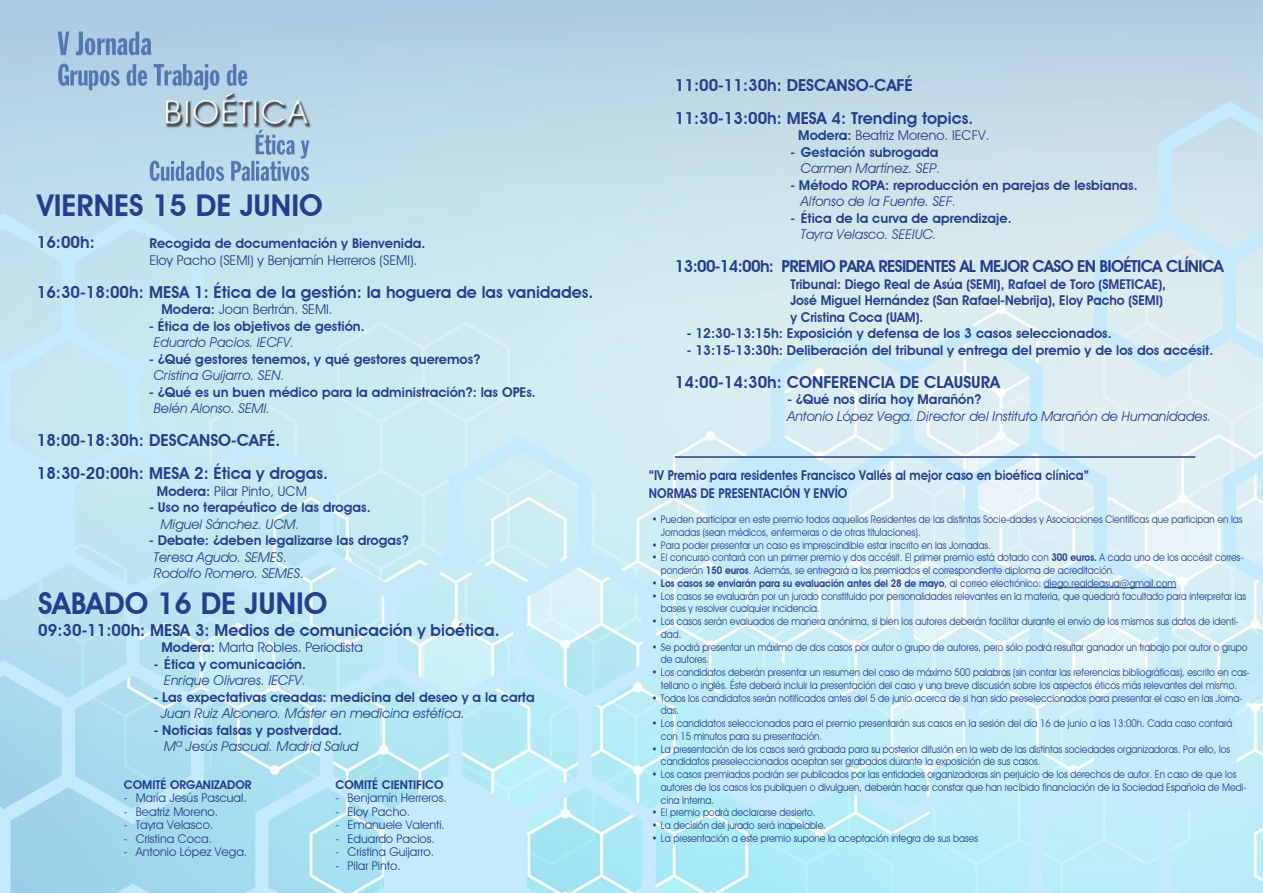
<style>
.page{position:relative;width:1263px;height:893px;background:#fff}
.page>*{position:absolute;margin:0;border:0;box-sizing:border-box;transform-origin:0 0}
.t1{font:600 30px "Avant Garde IT Cby BT";color:#253f8e}
.t2{font:600 16.5px "Avant Garde IT Cby BT";color:#253f8e}
.t3{font:600 16.5px "Avant Garde IT Cby BT";letter-spacing:-.04em;color:#253f8e}
.t4{font:600 13.5px "Avant Garde IT Cby BT";color:#253f8e}
.t5{font:italic 13.5px "Avant Garde IT Cby BT";color:#253f8e}
.t6{font:13.5px "Avant Garde IT Cby BT";color:#253f8e}
.t7{font:600 13.5px "Avant Garde IT Cby BT";color:#253f8e;scale:.95 1}
.t8{font:600 13.5px "Avant Garde IT Cby BT";color:#253f8e;scale:.9 1}
.t9{font:12px "Avant Garde IT Cby BT";color:#253f8e}
.t10{font:600 12px "Avant Garde IT Cby BT";color:#253f8e}
.t11{font:10.5px/12.8px "Avant Garde IT Cby BT";color:#253f8e;scale:.9 1}
.t12{font:600 10.5px "Avant Garde IT Cby BT";color:#253f8e;scale:.9 1}
.s1{font-weight:600}
.s2{font-weight:400}
</style>
<div class="page">
<img style="left:0;top:0;width:1263px;height:893px">
<hr style="left:1044px;top:587px;width:132px;height:1px;background:#253f8e">
<hr style="left:675px;top:456px;width:520px;height:2px;background:#253f8e">
<p class="t1" style="left:37px;top:187px;width:287px">VIERNES 15 DE JUNIO</p>
<p class="t2" style="left:37px;top:233px;width:60px">16:00h:</p>
<p class="t4" style="left:149px;top:235px;width:278px">Recogida de documentación y Bienvenida.</p>
<p class="t6" style="left:149px;top:252px;width:270px">Eloy Pacho (SEMI) y Benjamín Herreros (SEMI).</p>
<p class="t2" style="left:37px;top:282px;width:558px">16:30-18:00h: MESA 1: Ética de la gestión: la hoguera de las vanidades.</p>
<p class="t6" style="left:161px;top:301px;width:173px"><span class="s1">Modera:</span> Joan Bertrán. SEMI.</p>
<p class="t4" style="left:149px;top:318px;width:217px">- Ética de los objetivos de gestión.</p>
<p class="t5" style="left:154px;top:334px;width:142px">Eduardo Pacios. IECFV.</p>
<p class="t4" style="left:149px;top:351px;width:332px">- ¿Qué gestores tenemos, y qué gestores queremos?</p>
<p class="t5" style="left:154px;top:367px;width:132px">Cristina Guijarro. SEN.</p>
<p class="t4" style="left:149px;top:384px;width:388px">- ¿Qué es un buen médico para la administración?: las OPEs.</p>
<p class="t5" style="left:154px;top:400px;width:118px">Belén Alonso. SEMI.</p>
<p class="t2" style="left:37px;top:431px;width:245px">18:00-18:30h: DESCANSO-CAFÉ.</p>
<p class="t2" style="left:37px;top:464px;width:293px">18:30-20:00h: MESA 2: Ética y drogas.</p>
<p class="t6" style="left:157px;top:483px;width:151px"><span class="s1">Modera:</span> Pilar Pinto, UCM</p>
<p class="t4" style="left:149px;top:499px;width:223px">- Uso no terapéutico de las drogas.</p>
<p class="t5" style="left:161px;top:516px;width:140px">Miguel Sánchez. UCM.</p>
<p class="t4" style="left:149px;top:532px;width:261px">- Debate: ¿deben legalizarse las drogas?</p>
<p class="t5" style="left:154px;top:549px;width:135px">Teresa Agudo. SEMES.</p>
<p class="t5" style="left:154px;top:565px;width:152px">Rodolfo Romero. SEMES.</p>
<p class="t1" style="left:38px;top:585px;width:291px">SABADO 16 DE JUNIO</p>
<p class="t2" style="left:38px;top:620px;width:463px">09:30-11:00h: MESA 3: Medios de comunicación y bioética.</p>
<p class="t6" style="left:161px;top:639px;width:203px"><span class="s1">Modera:</span> Marta Robles. Periodista</p>
<p class="t4" style="left:154px;top:656px;width:154px">- Ética y comunicación.</p>
<p class="t5" style="left:164px;top:672px;width:143px">Enrique Olivares. IECFV.</p>
<p class="t4" style="left:154px;top:689px;width:382px">- Las expectativas creadas: medicina del deseo y a la carta</p>
<p class="t5" style="left:161px;top:705px;width:305px">Juan Ruiz Alconero. Máster en medicina estética.</p>
<p class="t4" style="left:154px;top:722px;width:190px">- Noticias falsas y postverdad.</p>
<p class="t5" style="left:164px;top:738px;width:196px">Mª Jesús Pascual. Madrid Salud</p>
<p class="t10" style="left:124px;top:777px;width:129px">COMITÉ ORGANIZADOR</p>
<p class="t9" style="left:124px;top:791px;width:125px">- María Jesús Pascual.</p>
<p class="t9" style="left:124px;top:804px;width:96px">- Beatriz Moreno.</p>
<p class="t9" style="left:124px;top:818px;width:91px">- Tayra Velasco.</p>
<p class="t9" style="left:124px;top:831px;width:90px">- Cristina Coca.</p>
<p class="t9" style="left:124px;top:845px;width:125px">- Antonio López Vega.</p>
<p class="t10" style="left:335px;top:777px;width:110px">COMITÉ CIENTIFICO</p>
<p class="t9" style="left:335px;top:791px;width:113px">- Benjamín Herreros.</p>
<p class="t9" style="left:335px;top:804px;width:76px">- Eloy Pacho.</p>
<p class="t9" style="left:335px;top:818px;width:111px">- Emanuele Valenti.</p>
<p class="t9" style="left:335px;top:831px;width:101px">- Eduardo Pacios.</p>
<p class="t9" style="left:335px;top:845px;width:100px">- Cristina Guijarro.</p>
<p class="t9" style="left:335px;top:858px;width:67px">- Pilar Pinto.</p>
<p class="t2" style="left:675px;top:75px;width:239px">11:00-11:30h: DESCANSO-CAFÉ</p>
<p class="t2" style="left:675px;top:108px;width:300px">11:30-13:00h: MESA 4: Trending topics.</p>
<p class="t6" style="left:798px;top:127px;width:193px"><span class="s1">Modera:</span> Beatriz Moreno. IECFV.</p>
<p class="t4" style="left:790px;top:144px;width:150px">- Gestación subrogada</p>
<p class="t5" style="left:801px;top:160px;width:141px">Carmen Martínez. SEP.</p>
<p class="t4" style="left:790px;top:177px;width:349px">- Método ROPA: reproducción en parejas de lesbianas.</p>
<p class="t5" style="left:801px;top:193px;width:157px">Alfonso de la Fuente. SEF.</p>
<p class="t4" style="left:790px;top:210px;width:223px">- Ética de la curva de aprendizaje.</p>
<p class="t5" style="left:801px;top:226px;width:137px">Tayra Velasco. SEEIUC.</p>
<p class="t3" style="left:675px;top:257px;width:550px">13:00-14:00h: PREMIO PARA RESIDENTES AL MEJOR CASO EN BIOÉTICA CLÍNICA</p>
<p class="t7" style="left:790px;top:276px;width:397px">Tribunal: Diego Real de Asúa (SEMI), Rafael de Toro (SMETICAE),</p>
<p class="t7" style="left:790px;top:292px;width:393px">José Miguel Hernández (San Rafael-Nebrija), Eloy Pacho (SEMI)</p>
<p class="t7" style="left:790px;top:309px;width:141px">y Cristina Coca (UAM).</p>
<p class="t4" style="left:687px;top:325px;width:426px">- 12:30-13:15h: Exposición y defensa de los 3 casos seleccionados.</p>
<p class="t4" style="left:687px;top:342px;width:528px">- 13:15-13:30h: Deliberación del tribunal y entrega del premio y de los dos accésit.</p>
<p class="t2" style="left:675px;top:372px;width:327px">14:00-14:30h: CONFERENCIA DE CLAUSURA</p>
<p class="t4" style="left:787px;top:391px;width:195px">- ¿Qué nos diría hoy Marañón?</p>
<p class="t5" style="left:787px;top:408px;width:426px">Antonio López Vega. Director del Instituto Marañón de Humanidades.</p>
<p class="t8" style="left:649px;top:467px;width:490px">“IV Premio para residentes Francisco Vallés al mejor caso en bioética clínica”</p>
<p class="t8" style="left:649px;top:485px;width:222px">NORMAS DE PRESENTACIÓN Y ENVÍO</p>
<p class="t11" style="left:661px;top:513px;width:647px;text-indent:-9px">• Pueden participar en este premio todos aquellos Residentes de las distintas Socie-dades y Asociaciones Científicas que participan en las<br>Jornadas (sean médicos, enfermeras o de otras titulaciones).</p>
<p class="t11" style="left:652px;top:538px;width:378px">• Para poder presentar un caso es imprescindible estar inscrito en las Jornadas.</p>
<p class="t11" style="left:661px;top:551px;width:649px;text-indent:-9px">• El concurso contará con un primer premio y dos accésit. El primer premio está dotado con <span class="s1">300 euros.</span> A cada uno de los accésit corres&shy;ponderán <span class="s1">150 euros</span>. Además, se entregará a los premiados el correspondiente diploma de acreditación.</p>
<p class="t12" style="left:652px;top:577px;width:584px"><span class="s2">•</span> Los casos se enviarán para su evaluación antes del 28 de mayo<span class="s2">, al correo electrónico: diego.realdeasua@gmail.com</span></p>
<p class="t11" style="left:661px;top:589px;width:652px;text-indent:-9px">• Los casos se evaluarán por un jurado constituido por personalidades relevantes en la materia, que quedará facultado para interpretar las bases y resolver cualquier incidencia.</p>
<p class="t11" style="left:661px;top:615px;width:644px;text-indent:-9px">• Los casos serán evaluados de manera anónima, si bien los autores deberán facilitar durante el envío de los mismos sus datos de identi&shy;dad.</p>
<p class="t11" style="left:661px;top:640px;width:653px;text-indent:-9px">• Se podrá presentar un máximo de dos casos por autor o grupo de autores, pero sólo podrá resultar ganador un trabajo por autor o grupo de autores.</p>
<p class="t11" style="left:652px;top:666px;width:666px;text-align:center">• Los candidatos deberán presentar un resumen del caso de máximo 500 palabras (sin contar las referencias bibliográficas), escrito en cas&shy;tellano o inglés. Éste deberá incluir la presentación del caso y una breve discusión sobre los aspectos éticos más relevantes del mismo.</p>
<p class="t11" style="left:661px;top:691px;width:648px;text-indent:-9px">• Todos los candidatos serán notificados antes del 5 de junio acerca de si han sido preseleccionados para presentar el caso en las Jorna&shy;das.</p>
<p class="t11" style="left:661px;top:717px;width:636px;text-indent:-9px">• Los candidatos seleccionados para el premio presentarán sus casos en la sesión del día 16 de junio a las 13:00h. Cada caso contará con 15 minutos para su presentación.</p>
<p class="t11" style="left:661px;top:742px;width:634px;text-indent:-9px">• La presentación de los casos será grabada para su posterior difusión en la web de las distintas sociedades organizadoras. Por ello, los candidatos preseleccionados aceptan ser grabados durante la exposición de sus casos.</p>
<p class="t11" style="left:661px;top:768px;width:652px;text-indent:-9px">• Los casos premiados podrán ser publicados por las entidades organizadoras sin perjuicio de los derechos de autor. En caso de que los autores de los casos los publiquen o divulguen, deberán hacer constar que han recibido financiación de la Sociedad Española de Medi&shy;cina Interna.</p>
<p class="t11" style="left:652px;top:806px;width:183px">• El premio podrá declararse desierto.</p>
<p class="t11" style="left:652px;top:819px;width:195px">• La decisión del jurado será inapelable.</p>
<p class="t11" style="left:652px;top:832px;width:364px">• La presentación a este premio supone la aceptación íntegra de sus bases</p>
</div>
